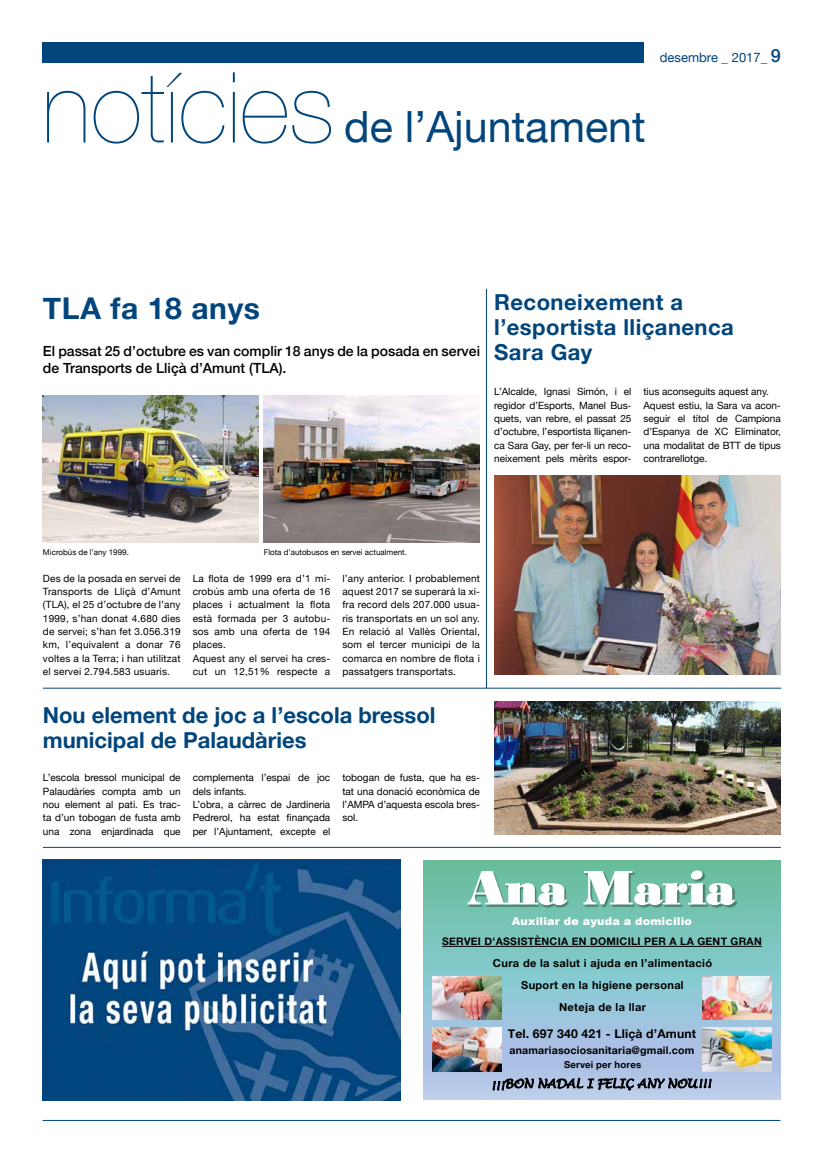
<style>
.page{position:relative;width:823px;height:1163px;background:#fff}
.page>*{position:absolute;margin:0;border:0;box-sizing:border-box;transform-origin:0 0}
.t1{font:200 98.2px "Helvetica Neue";color:#00457c}
.t2{font:43px "Helvetica Neue";color:#00457c}
.t3{font:700 30px "Helvetica Neue";letter-spacing:.02em;color:#00457c}
.t4{font:700 22px/25px "Helvetica Neue";color:#00457c}
.t5{font:700 22px/25px "Helvetica Neue";letter-spacing:.02em;color:#00457c}
.t6{font:500 14px/16.8px "Helvetica Neue";color:#000}
.t7{font:13px "Helvetica Neue";color:#00457c}
.t8{font:700 12.2px "Helvetica Neue";letter-spacing:.01em;color:#000}
.t9{font:italic 11.9px "Lucida Handwriting";color:#000}
.t10{font:700 11px/21.7px "Helvetica Neue";letter-spacing:.03em;color:#000;text-align:center}
.t11{font:900 10.9px "Arial";letter-spacing:.015em;color:#fff}
.t12{font:700 10.6px "Helvetica Neue";letter-spacing:.015em;color:#000}
.t13{font:700 10.4px "Helvetica Neue";letter-spacing:.03em;color:#000}
.t14{font:10px/13.3px "Helvetica Neue";color:#000;text-align:justify}
.t15{font:10px/13.3px "Helvetica Neue";letter-spacing:.02em;color:#000}
.t16{font:700 9.6px "Helvetica Neue";letter-spacing:.015em;color:#000}
.t17{font:8px "Helvetica Neue";color:#000}
.s1{font-weight:500;font-size:18px}
</style>
<div class="page">
<div style="left:43px;top:43px;width:600px;height:20px;background:#00457c"></div>
<hr style="left:43px;top:1119px;width:737px;height:1px;background:#00457c">
<img style="left:43px;top:859px;width:357px;height:241px">
<div style="left:423px;top:860px;width:357px;height:239px;background:linear-gradient(to bottom,#5fbf9e,#bac7f4)"></div>
<img style="left:437px;top:860px;width:330px;height:77px">
<svg style="left:467px;top:870px;width:100px;height:35px"></svg>
<svg style="left:583px;top:870px;width:151px;height:35px"></svg>
<img style="left:701px;top:1027px;width:70px;height:43px">
<img style="left:432px;top:1027px;width:69px;height:44px">
<hr style="left:442px;top:945px;width:319px;height:1px;background:#000">
<img style="left:432px;top:975px;width:69px;height:44px">
<svg style="left:492px;top:1077px;width:219px;height:13px"></svg>
<img style="left:701px;top:975px;width:70px;height:44px">
<hr style="left:43px;top:847px;width:737px;height:1px;background:#00457c">
<img style="left:43px;top:395px;width:215px;height:147px">
<img style="left:263px;top:395px;width:216px;height:147px">
<img style="left:494px;top:475px;width:286px;height:199px">
<hr style="left:43px;top:687px;width:737px;height:1px;background:#00457c">
<img style="left:494px;top:701px;width:286px;height:133px">
<hr style="left:486px;top:289px;width:1px;height:399px;background:#00457c">
<h1 class="t1" style="left:42px;top:31px;width:294px">notícies</h1>
<h2 class="t2" style="left:344px;top:96px;width:303px">de l’Ajuntament</h2>
<h3 class="t7" style="left:659px;top:48px;width:122px">desembre _ 2017_ <span class="s1">9</span></h3>
<h3 class="t3" style="left:43px;top:284px;width:218px">TLA fa 18 anys</h3>
<h3 class="t6" style="left:43px;top:342px;width:438px">El passat 25 d’octubre es van complir 18 anys de la posada en servei de Transports de Lliçà d’Amunt (TLA).</h3>
<h3 class="t5" style="left:494px;top:290px;width:241px">Reconeixement a l’esportista lliçanenca<br>Sara Gay</h3>
<p class="t14" style="left:494px;top:385px;width:139px">L’Alcalde, Ignasi Simón, i el regidor d’Esports, Manel Bus&shy;quets, van rebre, el passat 25 d’octubre, l’esportista lliçanen&shy;ca Sara Gay, per fer-li un reco&shy;neixement pels mèrits espor-</p>
<p class="t14" style="left:643px;top:385px;width:139px;text-align:left">tius aconseguits aquest any.<br>Aquest estiu, la Sara va acon&shy;seguir el títol de Campiona d’Espanya de XC Eliminator, una modalitat de BTT de tipus contrarellotge.</p>
<p class="t17" style="left:43px;top:546px;width:87px">Microbús de l’any 1999.</p>
<p class="t17" style="left:263px;top:546px;width:144px">Flota d’autobusos en servei actualment.</p>
<p class="t14" style="left:43px;top:572px;width:139px">Des de la posada en servei de Transports de Lliçà d’Amunt (TLA), el 25 d’octubre de l’any 1999, s’han donat 4.680 dies de servei; s’han fet 3.056.319 km, l’equivalent a donar 76 voltes a la Terra; i han utilitzat el servei 2.794.583 usuaris.</p>
<p class="t15" style="left:192px;top:572px;width:139px">La flota de 1999 era d’1 mi&shy;crobús amb una oferta de 16 places i actualment la flota està formada per 3 autobu&shy;sos amb una oferta de 194 places.<br>Aquest any el servei ha cres&shy;cut un 12,51% respecte a</p>
<p class="t14" style="left:342px;top:572px;width:139px">l’any anterior. I probablement aquest 2017 se superarà la xi&shy;fra record dels 207.000 usua&shy;ris transportats en un sol any.<br>En relació al Vallès Oriental, som el tercer municipi de la comarca en nombre de flota i passatgers transportats.</p>
<h3 class="t4" style="left:43px;top:702px;width:394px">Nou element de joc a l’escola bressol municipal de Palaudàries</h3>
<p class="t14" style="left:43px;top:771px;width:139px">L’escola bressol municipal de Palaudàries compta amb un nou element al pati. Es trac&shy;ta d’un tobogan de fusta amb una zona enjardinada que</p>
<p class="t14" style="left:192px;top:771px;width:139px;text-align:left">complementa l’espai de joc dels infants.<br>L’obra, a càrrec de Jardineria<br>Pedrerol, ha estat finançada per l’Ajuntament, excepte el</p>
<p class="t14" style="left:342px;top:771px;width:139px">tobogan de fusta, que ha es&shy;tat una donació econòmica de l’AMPA d’aquesta escola bres&shy;sol.</p>
<p class="t11" style="left:511px;top:912px;width:181px">Auxiliar de ayuda a domicilio</p>
<p class="t13" style="left:442px;top:935px;width:321px">SERVEI D'ASSISTÈNCIA EN DOMICILI PER A LA GENT GRAN</p>
<p class="t10" style="left:492px;top:951px;width:220px">Cura de la salut i ajuda en l’alimentació<br>Suport en la higiene personal<br>Neteja de la llar</p>
<p class="t12" style="left:509px;top:1043px;width:186px">anamariasociosanitaria@gmail.com</p>
<p class="t8" style="left:507px;top:1025px;width:190px">Tel. 697 340 421 - Lliçà d’Amunt</p>
<p class="t9" style="left:490px;top:1076px;width:221px">¡¡¡BON NADAL I FELIÇ ANY NOU!!!</p>
<p class="t16" style="left:563px;top:1057px;width:78px">Servei per hores</p>
</div>
